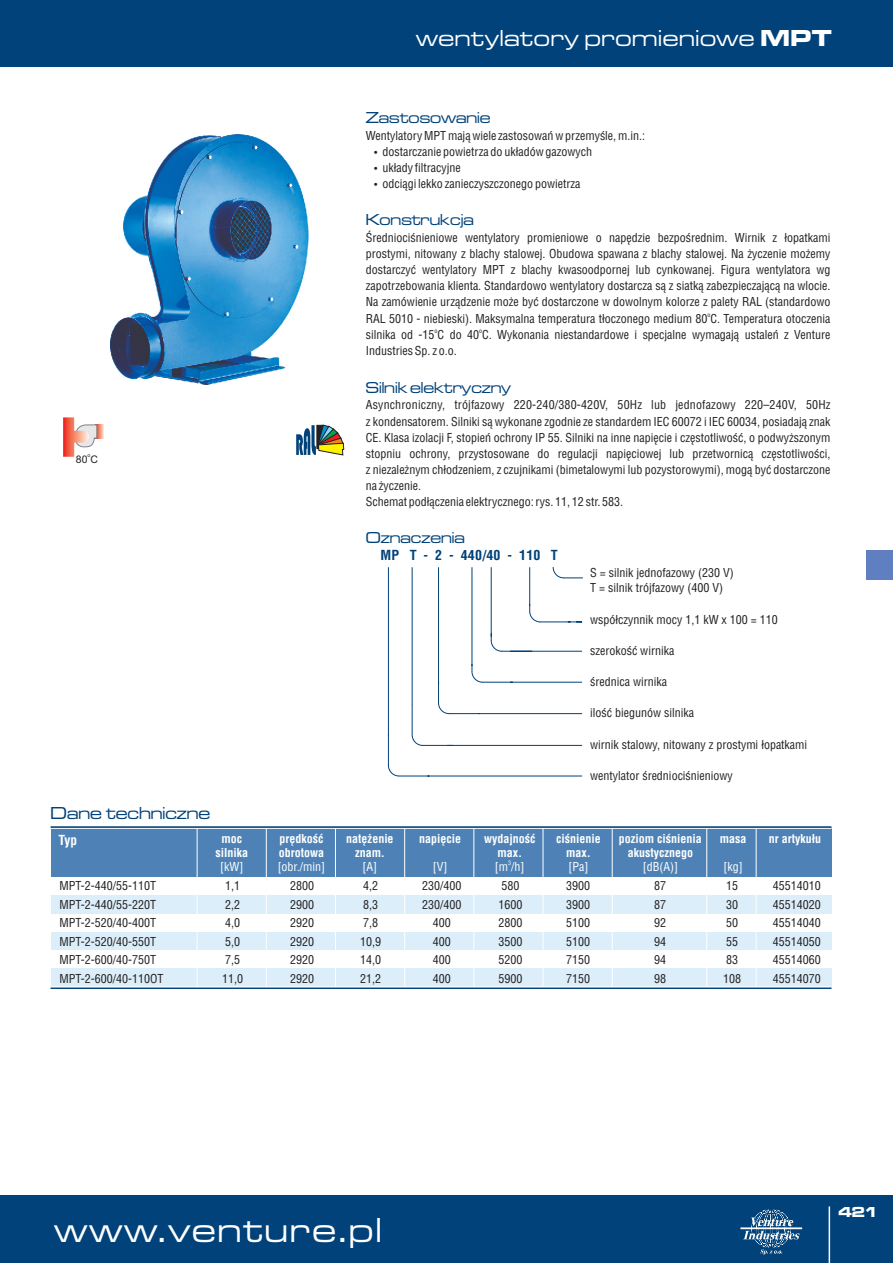
<style>
.page{position:relative;width:893px;height:1263px;background:#fff}
.page>*{position:absolute;margin:0;border:0;box-sizing:border-box;transform-origin:0 0}
.t1{font:36px "Microgramma D Medi Exte";letter-spacing:.065em;color:#fff}
.t2{font:24px "Microgramma D Medi Exte";letter-spacing:.03em;color:#fff}
.t3{font:18px "Microgramma D Medi Exte";color:#004279}
.t4{font:16.5px "Microgramma D Medi Exte";color:#004279}
.t5{font:15px "Microgramma D Bold Exte";color:#fff}
.t6{font:700 13.5px "Switzerland Condensed";letter-spacing:.02em;color:#004279}
.t7{font:700 13.5px "Switzerland Condensed";color:#fff}
.t8{font:12px/16px "Switzerland Condensed";color:#231f20}
.t9{font:700 12px "Switzerland Condensed";color:#fff}
.t10{font:12px "Switzerland Condensed";color:#fff}
.t11{font:10.5px "Arial";color:#231f20}
.t12{font:6px "Switzerland Condensed";color:#231f20}
.t13{font:6px "Switzerland Condensed";color:#fff}
.t14{font:5.25px "Arial";color:#231f20}
.s1{font-family:"Microgramma D Bold Exte"}
</style>
<div class="page">
<div style="left:51px;top:968px;width:780px;height:18px;background:#dbeef9"></div>
<div style="left:51px;top:931px;width:780px;height:19px;background:#dbeef9"></div>
<div style="left:51px;top:895px;width:780px;height:18px;background:#dbeef9"></div>
<svg style="left:63px;top:417px;width:41px;height:40px"></svg>
<div style="left:51px;top:828px;width:780px;height:49px;background:#4e82b6"></div>
<hr style="left:197px;top:828px;width:1px;height:162px;background:#fff">
<hr style="left:266px;top:828px;width:1px;height:162px;background:#fff">
<hr style="left:335px;top:828px;width:1px;height:162px;background:#fff">
<hr style="left:404px;top:828px;width:1px;height:162px;background:#fff">
<hr style="left:474px;top:828px;width:1px;height:162px;background:#fff">
<hr style="left:543px;top:828px;width:1px;height:162px;background:#fff">
<hr style="left:612px;top:828px;width:1px;height:162px;background:#fff">
<hr style="left:756px;top:828px;width:1px;height:162px;background:#fff">
<hr style="left:706px;top:828px;width:1px;height:162px;background:#fff">
<hr style="left:51px;top:826px;width:780px;height:2px;background:#004279">
<hr style="left:51px;top:828px;width:780px;height:1px;background:#fff">
<hr style="left:51px;top:987px;width:780px;height:2px;background:#004279">
<img style="left:111px;top:134px;width:197px;height:250px">
<svg style="left:388px;top:567px;width:195px;height:209px"></svg>
<svg style="left:296px;top:425px;width:48px;height:30px"></svg>
<div style="left:866px;top:550px;width:27px;height:30px;background:#607fc0"></div>
<div style="left:0;top:1195px;width:893px;height:68px;background:#004279"></div>
<div style="left:0;top:0;width:893px;height:66px;background:#004279"></div>
<hr style="left:829px;top:1206px;width:1px;height:57px;background:#fff">
<svg style="left:740px;top:1209px;width:62px;height:45px"></svg>
<h2 class="t2" style="left:416px;top:27px;width:417px">wentylatory promieniowe <span class="s1">MPT</span></h2>
<h3 class="t4" style="left:366px;top:110px;width:126px">Zastosowanie</h3>
<p class="t8" style="left:366px;top:128px;width:281px">Wentylatory MPT maj¹ wiele zastosowañ w przemyœle, m.in.:</p>
<p class="t8" style="left:382px;top:160px;width:200px">uk³ady filtracyjne<br>odci¹gi lekko zanieczyszczonego powietrza</p>
<p class="t8" style="left:382px;top:144px;width:211px">dostarczanie powietrza do uk³adów gazowych</p>
<h3 class="t4" style="left:366px;top:212px;width:110px">Konstrukcja</h3>
<p class="t8" style="left:366px;top:231px;width:466px;text-align:justify">Œredniociœnieniowe wentylatory promieniowe o napêdzie bezpoœrednim. Wirnik z ³opatkami prostymi, nitowany z blachy stalowej. Obudowa spawana z blachy stalowej. Na ¿yczenie mo¿emy dostarczyæ wentylatory MPT z blachy kwasoodpornej lub cynkowanej. Figura wentylatora wg zapotrzebowania klienta. Standardowo wentylatory dostarcza s¹ z siatk¹ zabezpieczaj¹c¹ na wlocie.<br>Na zamówienie urz¹dzenie mo¿e byæ dostarczone w dowolnym kolorze z palety RAL (standardowo</p>
<p class="t12" style="left:707px;top:312px;width:4px">o</p>
<p class="t8" style="left:366px;top:311px;width:466px">RAL 5010 - niebieski). Maksymalna temperatura t³oczonego medium 80 C. Temperatura otoczenia</p>
<p class="t12" style="left:435px;top:328px;width:4px">o</p>
<p class="t12" style="left:479px;top:328px;width:4px">o</p>
<p class="t8" style="left:366px;top:328px;width:466px">silnika od -15 C do 40 C. Wykonania niestandardowe i specjalne wymagaj¹ ustaleñ z Venture<br>Industries Sp. z o.o.</p>
<p class="t14" style="left:88px;top:453px;width:4px">o</p>
<p class="t11" style="left:76px;top:455px;width:24px">80 C</p>
<h3 class="t4" style="left:366px;top:380px;width:147px">Silnik elektryczny</h3>
<p class="t8" style="left:366px;top:398px;width:466px">Asynchroniczny, trójfazowy 220-240/380-420V, 50Hz lub jednofazowy 220–240V, 50Hz z kondensatorem. Silniki s¹ wykonane zgodnie ze standardem IEC 60072 i IEC 60034, posiadaj¹ znak CE. Klasa izolacji F, stopieñ ochrony IP 55. Silniki na inne napiêcie i czêstotliwoœæ, o podwy¿szonym stopniu ochrony, przystosowane do regulacji napiêciowej lub przetwornic¹ czêstotliwoœci, z niezale¿nym ch³odzeniem, z czujnikami (bimetalowymi lub pozystorowymi), mog¹ byæ dostarczone na ¿yczenie.<br>Schemat pod³¹czenia elektrycznego: rys. 11, 12 str. 583.</p>
<h3 class="t4" style="left:366px;top:530px;width:101px">Oznaczenia</h3>
<p class="t6" style="left:380px;top:549px;width:179px">MP T - 2 - 440/40 - 110 T</p>
<p class="t8" style="left:590px;top:565px;width:145px;line-height:15.6px">S = silnik jednofazowy (230 V)<br>T = silnik trójfazowy (400 V)</p>
<p class="t8" style="left:590px;top:612px;width:189px">wspó³czynnik mocy 1,1 kW x 100 = 110</p>
<p class="t8" style="left:590px;top:643px;width:86px">szerokoœæ wirnika</p>
<p class="t8" style="left:590px;top:675px;width:78px">œrednica wirnika</p>
<p class="t8" style="left:590px;top:706px;width:105px">iloœæ biegunów silnika</p>
<p class="t8" style="left:590px;top:737px;width:219px">wirnik stalowy, nitowany z prostymi ³opatkami</p>
<p class="t8" style="left:590px;top:768px;width:144px">wentylator œredniociœnieniowy</p>
<h3 class="t3" style="left:51px;top:805px;width:161px">Dane techniczne</h3>
<p class="t7" style="left:59px;top:834px;width:20px">Typ</p>
<p class="t9" style="left:222px;top:833px;width:22px">moc</p>
<p class="t9" style="left:279px;top:833px;width:45px">prêdkoœæ</p>
<p class="t9" style="left:346px;top:833px;width:49px">natê¿enie</p>
<p class="t9" style="left:419px;top:833px;width:43px">napiêcie</p>
<p class="t9" style="left:484px;top:833px;width:53px">wydajnoœæ</p>
<p class="t9" style="left:556px;top:833px;width:46px">ciœnienie</p>
<p class="t9" style="left:619px;top:833px;width:84px">poziom ciœnienia</p>
<p class="t9" style="left:720px;top:833px;width:28px">masa</p>
<p class="t9" style="left:769px;top:833px;width:54px">nr artyku³u</p>
<p class="t9" style="left:216px;top:847px;width:34px">silnika</p>
<p class="t9" style="left:279px;top:847px;width:47px">obrotowa</p>
<p class="t9" style="left:355px;top:847px;width:31px">znam.</p>
<p class="t9" style="left:497px;top:847px;width:26px">max.</p>
<p class="t9" style="left:566px;top:847px;width:26px">max.</p>
<p class="t9" style="left:628px;top:847px;width:67px">akustycznego</p>
<p class="t13" style="left:508px;top:861px;width:4px">3</p>
<p class="t10" style="left:220px;top:862px;width:25px">[kW]</p>
<p class="t10" style="left:278px;top:862px;width:49px">[obr./min]</p>
<p class="t10" style="left:363px;top:862px;width:16px">[A]</p>
<p class="t10" style="left:433px;top:862px;width:16px">[V]</p>
<p class="t10" style="left:495px;top:862px;width:31px">[m /h]</p>
<p class="t10" style="left:568px;top:862px;width:21px">[Pa]</p>
<p class="t10" style="left:643px;top:862px;width:37px">[dB(A)]</p>
<p class="t10" style="left:723px;top:862px;width:21px">[kg]</p>
<p class="t8" style="left:59px;top:879px;width:98px">MPT-2-440/55-110T</p>
<p class="t8" style="left:225px;top:879px;width:16px">1,1</p>
<p class="t8" style="left:290px;top:879px;width:25px">2800</p>
<p class="t8" style="left:363px;top:879px;width:16px">4,2</p>
<p class="t8" style="left:422px;top:879px;width:41px">230/400</p>
<p class="t8" style="left:501px;top:879px;width:19px">580</p>
<p class="t8" style="left:566px;top:879px;width:25px">3900</p>
<p class="t8" style="left:654px;top:879px;width:13px">87</p>
<p class="t8" style="left:726px;top:879px;width:13px">15</p>
<p class="t8" style="left:773px;top:879px;width:49px">45514010</p>
<p class="t8" style="left:59px;top:897px;width:98px">MPT-2-440/55-220T</p>
<p class="t8" style="left:225px;top:897px;width:16px">2,2</p>
<p class="t8" style="left:290px;top:897px;width:25px">2900</p>
<p class="t8" style="left:363px;top:897px;width:16px">8,3</p>
<p class="t8" style="left:422px;top:897px;width:41px">230/400</p>
<p class="t8" style="left:498px;top:897px;width:25px">1600</p>
<p class="t8" style="left:566px;top:897px;width:25px">3900</p>
<p class="t8" style="left:654px;top:897px;width:13px">87</p>
<p class="t8" style="left:726px;top:897px;width:13px">30</p>
<p class="t8" style="left:773px;top:897px;width:49px">45514020</p>
<p class="t8" style="left:59px;top:916px;width:98px">MPT-2-520/40-400T</p>
<p class="t8" style="left:225px;top:916px;width:16px">4,0</p>
<p class="t8" style="left:290px;top:916px;width:25px">2920</p>
<p class="t8" style="left:363px;top:916px;width:16px">7,8</p>
<p class="t8" style="left:433px;top:916px;width:19px">400</p>
<p class="t8" style="left:498px;top:916px;width:25px">2800</p>
<p class="t8" style="left:566px;top:916px;width:25px">5100</p>
<p class="t8" style="left:654px;top:916px;width:13px">92</p>
<p class="t8" style="left:726px;top:916px;width:13px">50</p>
<p class="t8" style="left:773px;top:916px;width:49px">45514040</p>
<p class="t8" style="left:59px;top:934px;width:98px">MPT-2-520/40-550T</p>
<p class="t8" style="left:225px;top:934px;width:16px">5,0</p>
<p class="t8" style="left:290px;top:934px;width:25px">2920</p>
<p class="t8" style="left:360px;top:934px;width:22px">10,9</p>
<p class="t8" style="left:433px;top:934px;width:19px">400</p>
<p class="t8" style="left:498px;top:934px;width:25px">3500</p>
<p class="t8" style="left:566px;top:934px;width:25px">5100</p>
<p class="t8" style="left:654px;top:934px;width:13px">94</p>
<p class="t8" style="left:726px;top:934px;width:13px">55</p>
<p class="t8" style="left:773px;top:934px;width:49px">45514050</p>
<p class="t8" style="left:59px;top:953px;width:98px">MPT-2-600/40-750T</p>
<p class="t8" style="left:225px;top:953px;width:16px">7,5</p>
<p class="t8" style="left:290px;top:953px;width:25px">2920</p>
<p class="t8" style="left:360px;top:953px;width:22px">14,0</p>
<p class="t8" style="left:433px;top:953px;width:19px">400</p>
<p class="t8" style="left:498px;top:953px;width:25px">5200</p>
<p class="t8" style="left:566px;top:953px;width:25px">7150</p>
<p class="t8" style="left:654px;top:953px;width:13px">94</p>
<p class="t8" style="left:726px;top:953px;width:13px">83</p>
<p class="t8" style="left:773px;top:953px;width:49px">45514060</p>
<p class="t8" style="left:59px;top:971px;width:105px">MPT-2-600/40-110OT</p>
<p class="t8" style="left:222px;top:971px;width:22px">11,0</p>
<p class="t8" style="left:290px;top:971px;width:25px">2920</p>
<p class="t8" style="left:360px;top:971px;width:22px">21,2</p>
<p class="t8" style="left:433px;top:971px;width:19px">400</p>
<p class="t8" style="left:498px;top:971px;width:25px">5900</p>
<p class="t8" style="left:566px;top:971px;width:25px">7150</p>
<p class="t8" style="left:654px;top:971px;width:13px">98</p>
<p class="t8" style="left:723px;top:971px;width:19px">108</p>
<p class="t8" style="left:773px;top:971px;width:49px">45514070</p>
<h1 class="t1" style="left:54px;top:1214px;width:329px">www.venture.pl</h1>
<p class="t5" style="left:838px;top:1205px;width:42px">421</p>
</div>
